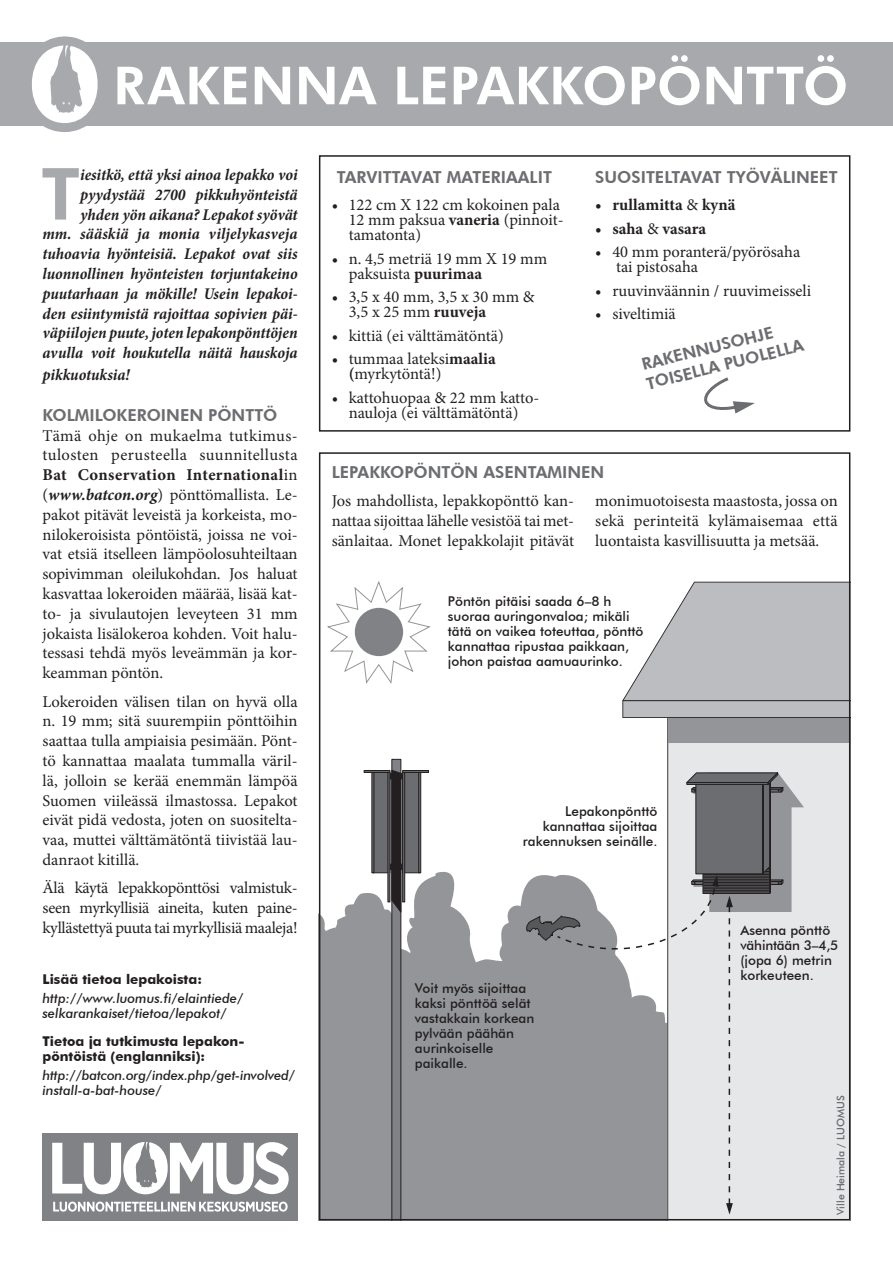
<style>
.page{position:relative;width:893px;height:1263px;background:#fff}
.page>*{position:absolute;margin:0;border:0;box-sizing:border-box;transform-origin:0 0}
.t1{font:800 71.85px "Futura BT";color:#a8a9ad}
.t2{font:800 52.5px "Futura BT";letter-spacing:.005em;color:#fff}
.t3{font:16.5px/19.8px "Minion Pro";letter-spacing:-.005em;color:#231f20}
.t4{font:italic 700 condensed 16.5px/19.8px "Minion Pro";letter-spacing:-.005em;color:#231f20;text-align:right}
.t5{font:800 16.5px/19.8px "Futura BT";color:#6c6d70}
.t6{font:700 16.5px "Minion Pro";color:#231f20}
.t7{font:500 13.5px/15px "Futura BT";color:#231f20}
.t8{font:italic 500 13.5px/15px "Futura BT";color:#231f20}
.t9{font:700 13.5px/15px "Futura BT";color:#231f20}
.t10{font:500 10.5px "Futura BT";color:#6c6d70}
.s1{font-weight:700}
.s2{font-weight:700;font-style:italic}
.s3{font-weight:400}
</style>
<div class="page">
<svg style="left:322px;top:867px;width:345px;height:350px;background:#a0a2a4"></svg>
<div style="left:667px;top:718px;width:180px;height:499px;background:#e6e7e9"></div>
<svg style="left:327px;top:581px;width:104px;height:103px"></svg>
<div style="left:355px;top:608px;width:48px;height:48px;background:#808285;border-radius:50%"></div>
<div style="left:668px;top:683px;width:182px;height:60px;background:#939598"></div>
<svg style="left:622px;top:582px;width:225px;height:136px;background:#c2c3c5"></svg>
<div style="left:382px;top:773px;width:22px;height:6px;background:#231f20"></div>
<div style="left:383px;top:864px;width:21px;height:6px;background:#231f20"></div>
<div style="left:372px;top:772px;width:18px;height:101px;background:#6c6d70;border:1px solid #231f20"></div>
<div style="left:364px;top:770px;width:26px;height:3px;background:#6c6d70;border:1px solid #231f20"></div>
<div style="left:371px;top:772px;width:3px;height:101px;background:#6c6d70;border:1px solid #231f20"></div>
<div style="left:387px;top:772px;width:3px;height:130px;background:#6c6d70;border:1px solid #231f20"></div>
<div style="left:402px;top:772px;width:18px;height:101px;background:#6c6d70;border:1px solid #231f20"></div>
<div style="left:402px;top:770px;width:27px;height:3px;background:#6c6d70;border:1px solid #231f20"></div>
<div style="left:418px;top:772px;width:3px;height:101px;background:#6c6d70;border:1px solid #231f20"></div>
<div style="left:402px;top:772px;width:3px;height:130px;background:#6c6d70;border:1px solid #231f20"></div>
<svg style="left:391px;top:759px;width:11px;height:458px;background:#5c5c5e"></svg>
<div style="left:0;top:43px;width:893px;height:83px;background:#a8a9ad"></div>
<div style="left:43px;top:1133px;width:255px;height:87px;background:#808285"></div>
<svg style="left:52px;top:1142px;width:237px;height:70px"></svg>
<svg style="left:14px;top:36px;width:102px;height:96px"></svg>
<div style="left:319px;top:155px;width:531px;height:277px;border:2px solid #231f20"></div>
<svg style="left:704px;top:377px;width:51px;height:37px"></svg>
<svg style="left:526px;top:771px;width:278px;height:443px"></svg>
<h2 class="t2" style="left:113px;top:54px;width:736px">RAKENNA LEPAKKOPÖNTTÖ</h2>
<h1 class="t1" style="left:41px;top:150px;width:40px">T</h1>
<p class="t4" style="left:43px;top:165px;width:257px">iesitkö, että yksi ainoa lepakko voi pyydystää 2700 pikkuhyönteistä yhden yön aikana? Lepakot syövät<br>mm. sääskiä ja monia viljelykasveja tuhoavia hyönteisiä. Lepakot ovat siis luonnollinen hyönteisten torjuntakeino puutarhaan ja mökille! Usein lepakoi&shy;den esiintymistä rajoittaa sopivien päi&shy;väpiilojen puute, joten lepakonpönttöjen avulla voit houkutella näitä hauskoja</p>
<p class="t4" style="left:43px;top:364px;width:88px">pikkuotuksia!</p>
<p class="t5" style="left:43px;top:405px;width:236px">KOLMILOKEROINEN PÖNTTÖ</p>
<p class="t3" style="left:43px;top:426px;width:257px">Tämä ohje on mukaelma tutkimus&shy;tulosten perusteella suunnitellusta <span class="s1">Bat Conservation International</span>in (<span class="s2">www.batcon.org</span>) pönttömallista. Le--- pakot pitävät leveistä ja korkeista, mo&shy;nilokeroisista pöntöistä, joissa ne voi&shy;vat etsiä itselleen lämpöolosuhteiltaan sopivimman oleilukohdan. Jos haluat kasvattaa lokeroiden määrää, lisää kat&shy;to- ja sivulautojen leveyteen 31 mm jokaista lisälokeroa kohden. Voit halu&shy;tessasi tehdä myös leveämmän ja kor&shy;keamman pöntön.</p>
<p class="t3" style="left:43px;top:691px;width:257px;text-align:justify">Lokeroiden välisen tilan on hyvä olla n. 19 mm; sitä suurempiin pönttöihin saattaa tulla ampiaisia pesimään. Pönt&shy;tö kannattaa maalata tummalla väril&shy;lä, jolloin se kerää enemmän lämpöä Suomen viileässä ilmastossa. Lepakot eivät pidä vedosta, joten on suositelta&shy;vaa, muttei välttämätöntä tiivistää lau&shy;danraot kitillä.</p>
<p class="t3" style="left:43px;top:878px;width:257px;text-align:justify">Älä käytä lepakkopönttösi valmistuk&shy;seen myrkyllisiä aineita, kuten paine&shy;kyllästettyä puuta tai myrkyllisiä maaleja!</p>
<p class="t9" style="left:43px;top:972px;width:161px">Lisää tietoa lepakoista:</p>
<p class="t8" style="left:43px;top:991px;width:202px">http://www.luomus.fi/elaintiede/ selkarankaiset/tietoa/lepakot/</p>
<p class="t9" style="left:43px;top:1034px;width:204px">Tietoa ja tutkimusta lepakon&shy;pöntöistä (englanniksi):</p>
<p class="t8" style="left:43px;top:1068px;width:254px">http://batcon.org/index.php/get-involved/ install-a-bat-house/</p>
<p class="t5" style="left:337px;top:167px;width:216px">TARVITTAVAT MATERIAALIT</p>
<p class="t3" style="left:349px;top:198px;width:216px;line-height:15px;text-indent:-17px">• 122 cm X 122 cm kokoinen pala<br>12 mm paksua <span class="s1">vaneria</span> (pinnoit&shy;tamatonta)</p>
<p class="t3" style="left:349px;top:251px;width:200px;line-height:15px;text-indent:-17px">• n. 4,5 metriä 19 mm X 19 mm paksuista <span class="s1">puurimaa</span></p>
<p class="t3" style="left:349px;top:290px;width:187px;line-height:15px;text-indent:-17px">• 3,5 x 40 mm, 3,5 x 30 mm &amp;<br>3,5 x 25 mm <span class="s1">ruuveja</span></p>
<p class="t3" style="left:332px;top:326px;width:174px">• kittiä (ei välttämätöntä)</p>
<p class="t3" style="left:349px;top:352px;width:149px;line-height:15px;text-indent:-17px">• tummaa lateksi<span class="s1">maalia (</span>myrkytöntä!)</p>
<p class="t3" style="left:332px;top:390px;width:209px;line-height:15px;text-align:center">• kattohuopaa &amp; 22 mm katto&shy;nauloja (ei välttämätöntä)</p>
<p class="t5" style="left:595px;top:167px;width:243px">SUOSITELTAVAT TYÖVÄLINEET</p>
<p class="t6" style="left:595px;top:193px;width:142px">• rullamitta <span class="s3">&amp;</span> kynä</p>
<p class="t6" style="left:595px;top:217px;width:112px">• saha <span class="s3">&amp;</span> vasara</p>
<p class="t3" style="left:616px;top:245px;width:186px;line-height:15px;text-indent:-21px">• 40 mm poranterä/pyörösaha tai pistosaha</p>
<p class="t3" style="left:595px;top:281px;width:217px">• ruuvinväännin / ruuvimeisseli</p>
<p class="t3" style="left:595px;top:304px;width:82px">• siveltimiä</p>
<p class="t5" style="left:639px;top:355px;width:163px;rotate:-14deg">RAKENNUSOHJE<br>TOISELLA PUOLELLA</p>
<p class="t5" style="left:332px;top:462px;width:274px">LE PAKKOPÖNTÖN ASENTAMINEN</p>
<p class="t3" style="left:332px;top:491px;width:244px;text-align:justify">Jos mahdollista, lepakkopönttö kan&shy;nattaa sijoittaa lähelle vesistöä tai met&shy;sänlaitaa. Monet lepakkolajit pitävät</p>
<p class="t3" style="left:595px;top:491px;width:244px;text-align:justify">monimuotoisesta maastosta, jossa on sekä perinteitä kylämaisemaa että luontaista kasvillisuutta ja metsää.</p>
<p class="t7" style="left:448px;top:593px;width:197px">Pöntön pitäisi saada 6–8 h suoraa auringonvaloa; mikäli tätä on vaikea toteuttaa, pönttö kannattaa ripustaa paikkaan, johon paistaa aamuaurinko.</p>
<p class="t7" style="left:523px;top:804px;width:136px;text-align:right">Lepakonpönttö kannattaa sijoittaa rakennuksen seinälle.</p>
<p class="t7" style="left:415px;top:981px;width:121px">Voit myös sijoittaa kaksi pönttöä selät vastakkain korkean pylvään päähän aurinkoiselle paikalle.</p>
<p class="t7" style="left:740px;top:923px;width:99px">Asenna pönttö vähintään 3–4,5 (jopa 6) metrin korkeuteen.</p>
<p class="t10" style="left:834px;top:1215px;width:121px;rotate:-90deg">Ville Heimala / LUOMUS</p>
</div>
